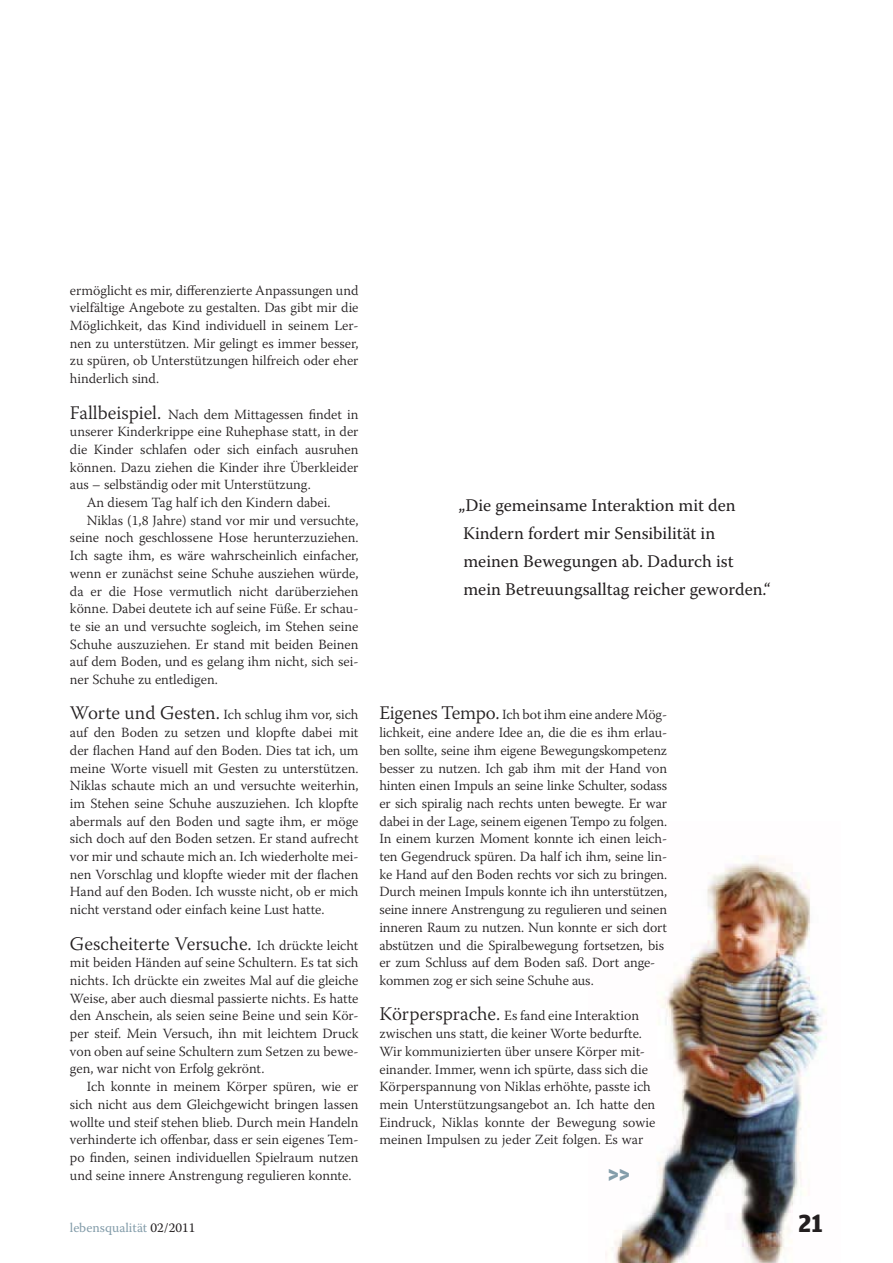
<style>
.page{position:relative;width:893px;height:1263px;background:#fff}
.page>*{position:absolute;margin:0;border:0;box-sizing:border-box;transform-origin:0 0}
.t1{font:700 26.55px "Amplitude";color:#231f20}
.t2{font:700 26.55px "Amplitude";color:#849daa}
.t3{font:300 19.2px "Warnock Pro";color:#231f20}
.t4{font:17.7px/28px "Warnock Pro";color:#231f20}
.t5{font:300 13.95px/17.7px "Warnock Pro";color:#231f20;text-align:justify}
.t6{font:13.35px "Warnock Pro";color:#849daa}
.s1{font-size:19.2px}
.s2{font-size:13.95px}
.s3{color:#231f20}
</style>
<div class="page">
<img style="left:614px;top:855px;width:213px;height:408px">
<p class="t5" style="left:70px;top:282px;width:290px">ermöglicht es mir, differenzierte Anpassungen und vielfältige Angebote zu gestalten. Das gibt mir die Möglichkeit, das Kind individuell in seinem Ler&shy;nen zu unterstützen. Mir gelingt es immer besser, zu spüren, ob Unterstützungen hilfreich oder eher hinderlich sind.</p>
<p class="t5" style="left:70px;top:406px;width:290px"><span class="s1">Fallbeispiel.</span> Nach dem Mittagessen findet in</p>
<p class="t5" style="left:70px;top:424px;width:290px">unserer Kinderkrippe eine Ruhephase statt, in der</p>
<p class="t5" style="left:70px;top:442px;width:290px">die Kinder schlafen oder sich einfach ausruhen</p>
<p class="t5" style="left:70px;top:459px;width:290px">können. Dazu ziehen die Kinder ihre Überkleider</p>
<p class="t5" style="left:70px;top:477px;width:243px">aus – selbständig oder mit Unterstützung.</p>
<p class="t5" style="left:87px;top:495px;width:245px">An diesem Tag half ich den Kindern dabei.</p>
<p class="t5" style="left:87px;top:513px;width:273px">Niklas (1,8 Jahre) stand vor mir und versuchte,</p>
<p class="t5" style="left:70px;top:530px;width:290px">seine noch geschlossene Hose herunterzuziehen.</p>
<p class="t5" style="left:70px;top:548px;width:290px">Ich sagte ihm, es wäre wahrscheinlich einfacher,</p>
<p class="t5" style="left:70px;top:566px;width:290px">wenn er zunächst seine Schuhe ausziehen würde,</p>
<p class="t5" style="left:70px;top:583px;width:290px">da er die Hose vermutlich nicht darüberziehen</p>
<p class="t5" style="left:70px;top:601px;width:290px">könne. Dabei deutete ich auf seine Füße. Er schau-</p>
<p class="t5" style="left:70px;top:619px;width:290px">te sie an und versuchte sogleich, im Stehen seine</p>
<p class="t5" style="left:70px;top:636px;width:290px">Schuhe auszuziehen. Er stand mit beiden Beinen</p>
<p class="t5" style="left:70px;top:654px;width:290px">auf dem Boden, und es gelang ihm nicht, sich sei-</p>
<p class="t5" style="left:70px;top:672px;width:149px">ner Schuhe zu entledigen.</p>
<p class="t5" style="left:70px;top:707px;width:290px"><span class="s1">Worte und Gesten.</span> Ich schlug ihm vor, sich auf den Boden zu setzen und klopfte dabei mit der flachen Hand auf den Boden. Dies tat ich, um meine Worte visuell mit Gesten zu unterstützen.<br>Niklas schaute mich an und versuchte weiterhin, im Stehen seine Schuhe auszuziehen. Ich klopfte abermals auf den Boden und sagte ihm, er möge sich doch auf den Boden setzen. Er stand aufrecht vor mir und schaute mich an. Ich wiederholte mei&shy;nen Vorschlag und klopfte wieder mit der flachen Hand auf den Boden. Ich wusste nicht, ob er mich nicht verstand oder einfach keine Lust hatte.</p>
<h2 class="t3" style="left:70px;top:936px;width:290px">Gescheiterte Versuche. <span class="s2">Ich drückte leicht</span></h2>
<p class="t5" style="left:70px;top:955px;width:290px">mit beiden Händen auf seine Schultern. Es tat sich nichts. Ich drückte ein zweites Mal auf die gleiche Weise, aber auch diesmal passierte nichts. Es hatte den Anschein, als seien seine Beine und sein Kör&shy;per steif. Mein Versuch, ihn mit leichtem Druck von oben auf seine Schultern zum Setzen zu bewe&shy;gen, war nicht von Erfolg gekrönt.</p>
<p class="t5" style="left:70px;top:1079px;width:290px;text-indent:17px">Ich konnte in meinem Körper spüren, wie er sich nicht aus dem Gleichgewicht bringen lassen wollte und steif stehen blieb. Durch mein Handeln verhinderte ich offenbar, dass er sein eigenes Tem&shy;po finden, seinen individuellen Spielraum nutzen und seine innere Anstrengung regulieren konnte.</p>
<p class="t4" style="left:459px;top:493px;width:313px">„Die gemeinsame Interaktion mit den Kindern fordert mir Sensibilität in meinen Bewegungen ab. Dadurch ist mein Betreuungsalltag reicher geworden.“</p>
<p class="t5" style="left:379px;top:707px;width:289px;text-align:left"><span class="s1">Eigenes Tempo.</span> Ich bot ihm eine andere Mög&shy;lichkeit, eine andere Idee an, die die es ihm erlau&shy;ben sollte, seine ihm eigene Bewegungskompetenz besser zu nutzen. Ich gab ihm mit der Hand von hinten einen Impuls an seine linke Schulter, sodass er sich spiralig nach rechts unten bewegte. Er war dabei in der Lage, seinem eigenen Tempo zu folgen.<br>In einem kurzen Moment konnte ich einen leich&shy;ten Gegendruck spüren. Da half ich ihm, seine lin&shy;ke Hand auf den Boden rechts vor sich zu bringen.<br>Durch meinen Impuls konnte ich ihn unterstützen, seine innere Anstrengung zu regulieren und seinen inneren Raum zu nutzen. Nun konnte er sich dort abstützen und die Spiralbewegung fortsetzen, bis er zum Schluss auf dem Boden saß. Dort ange&shy;kommen zog er sich seine Schuhe aus.</p>
<p class="t5" style="left:379px;top:1008px;width:277px;text-align:left"><span class="s1">Körpersprache.</span> Es fand eine Interaktion zwischen uns statt, die keiner Worte bedurfte.<br>Wir kommunizierten über unsere Körper mit&shy;einander. Immer, wenn ich spürte, dass sich die Körperspannung von Niklas erhöhte, passte ich mein Unterstützungsangebot an. Ich hatte den Eindruck, Niklas konnte der Bewegung sowie meinen Impulsen zu jeder Zeit folgen. Es war</p>
<h1 class="t2" style="left:608px;top:1159px;width:24px">&gt;&gt;</h1>
<p class="t6" style="left:70px;top:1223px;width:127px">lebensqualität <span class="s3">02/2011</span></p>
<h1 class="t1" style="left:798px;top:1209px;width:26px">21</h1>
</div>
